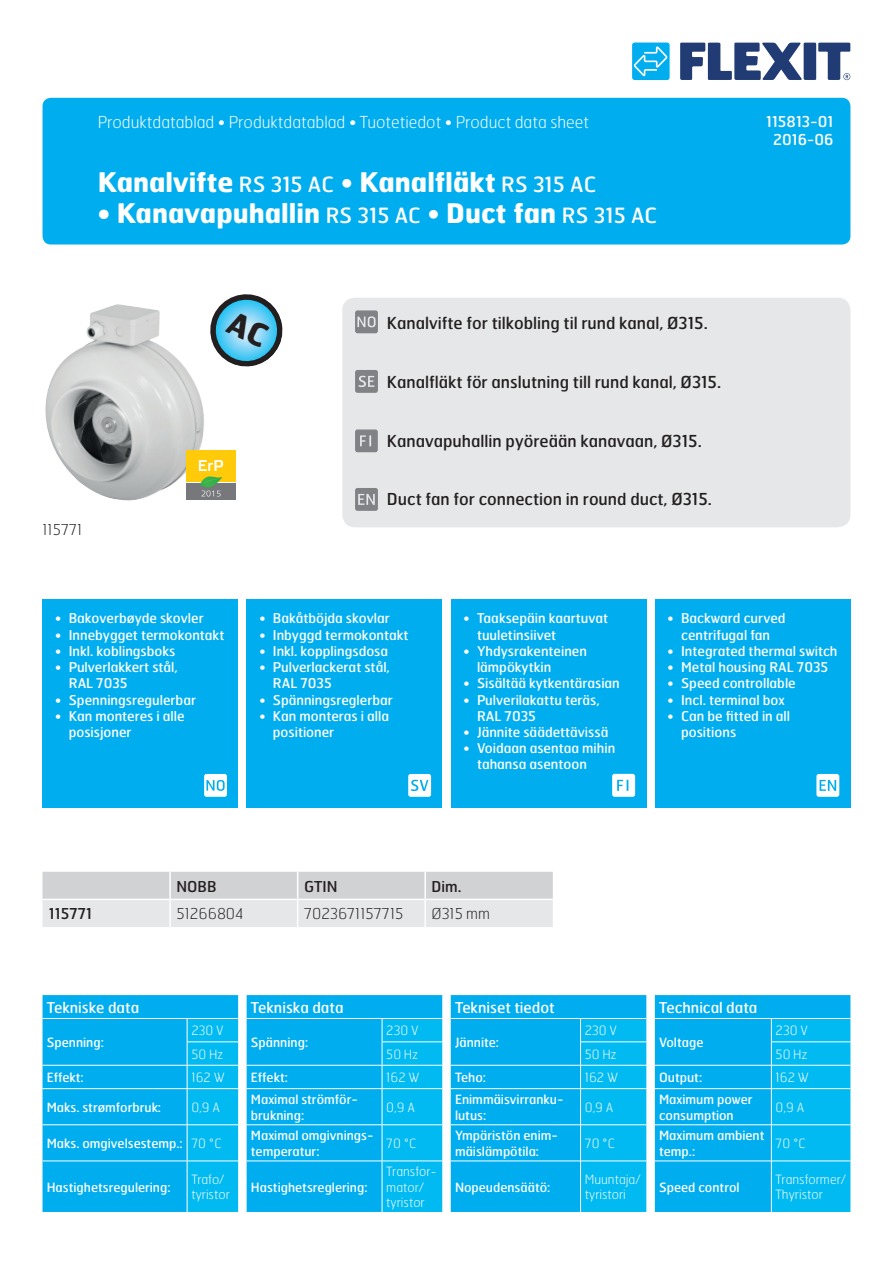
<style>
.page{position:relative;width:893px;height:1263px;background:#fff}
.page>*{position:absolute;margin:0;border:0;box-sizing:border-box;transform-origin:0 0}
.Produkt{font:700 27px "Hermes";color:#fff}
.Bullet_list_hvit{font:16.5px "Hermes";color:#231f20}
.Navn_på_plattform_pr{font:100 16.5px "Hermes";color:#fff}
.Tabelltekst-hvit{font:15px "Hermes";color:#fff}
.Tabelltekst{font:100 15px "Hermes";color:#231f20}
.Art_nr__veiledning{font:15px "Hermes";color:#fff}
.Tabelloverskrift{font:15px "Hermes";color:#231f20}
.Tabelltekst-2{font:15px "Hermes";color:#231f20}
.br_dtekst{font:100 15px "Hermes";color:#231f20}
.t1{font:13.5px/16.2px "Hermes";color:#fff}
.Tabelltekst-hvit-2{font:12.75px/15.3px "Hermes";color:#fff}
.Tabelltekst-hvit-3{font:100 12.75px/15.3px "Hermes";color:#fff}
.s1{font-weight:400;font-size:21px}
.s2{font-weight:400}
</style>
<div class="page">
<div style="left:43px;top:98px;width:807px;height:146px;background:#00aeef;border-radius:9px"></div>
<svg style="left:680px;top:43px;width:170px;height:37px"></svg>
<div style="left:632px;top:43px;width:38px;height:37px;background:#00aeef;border-radius:3px"></div>
<svg style="left:634px;top:46px;width:34px;height:30px"></svg>
<svg style="left:43px;top:872px;width:510px;height:55px;background:#dcdddf"></svg>
<hr style="left:424px;top:900px;width:2px;height:27px;background:#fff">
<svg style="left:43px;top:995px;width:195px;height:217px;background:#08b3ef"></svg>
<hr style="left:43px;top:1065px;width:144px;height:1px;background:#fff">
<svg style="left:247px;top:995px;width:195px;height:217px;background:#08b3f0"></svg>
<hr style="left:247px;top:1065px;width:135px;height:1px;background:#fff">
<svg style="left:451px;top:995px;width:195px;height:217px;background:#06b3ef"></svg>
<hr style="left:451px;top:1065px;width:130px;height:1px;background:#fff">
<svg style="left:655px;top:995px;width:195px;height:217px;background:#0ab5f0"></svg>
<hr style="left:655px;top:1065px;width:116px;height:1px;background:#fff">
<div style="left:342px;top:298px;width:508px;height:229px;background:#e6e7e9;border-radius:13px"></div>
<svg style="left:355px;top:429px;width:23px;height:23px"></svg>
<svg style="left:355px;top:370px;width:23px;height:23px"></svg>
<svg style="left:355px;top:310px;width:23px;height:23px"></svg>
<svg style="left:355px;top:488px;width:23px;height:23px"></svg>
<img style="left:45px;top:304px;width:159px;height:197px">
<div style="left:186px;top:450px;width:50px;height:32px;background:#feca0a"></div>
<div style="left:186px;top:483px;width:50px;height:17px;background:#76787b"></div>
<svg style="left:199px;top:460px;width:24px;height:36px"></svg>
<div style="left:247px;top:600px;width:195px;height:208px;background:#00aeef"></div>
<div style="left:43px;top:600px;width:195px;height:208px;background:#00aeef"></div>
<div style="left:451px;top:600px;width:195px;height:208px;background:#00aeef"></div>
<div style="left:655px;top:600px;width:195px;height:208px;background:#00aeef"></div>
<svg style="left:210px;top:294px;width:73px;height:73px"></svg>
<p class="Navn_på_plattform_pr" style="left:98px;top:112px;width:493px">Produktdatablad • Produktdatablad • Tuotetiedot • Product data sheet</p>
<p class="Art_nr__veiledning" style="left:766px;top:112px;width:69px">115813-01</p>
<p class="Art_nr__veiledning" style="left:773px;top:130px;width:62px">2016-06</p>
<p class="Produkt" style="left:98px;top:165px;width:500px">Kanalvifte <span class="s1">RS 315 AC</span> <span class="s2">•</span> Kanalfläkt <span class="s1">RS 315 AC</span></p>
<p class="Produkt" style="left:98px;top:196px;width:561px">• Kanavapuhallin <span class="s1">RS 315 AC</span> <span class="s2">•</span> Duct fan <span class="s1">RS 315 AC</span></p>
<p class="Bullet_list_hvit" style="left:387px;top:312px;width:322px">Kanalvifte for tilkobling til rund kanal, Ø315.</p>
<p class="Bullet_list_hvit" style="left:387px;top:371px;width:336px">Kanalfläkt för anslutning till rund kanal, Ø315.</p>
<p class="Bullet_list_hvit" style="left:387px;top:430px;width:316px">Kanavapuhallin pyöreään kanavaan, Ø315.</p>
<p class="br_dtekst" style="left:43px;top:520px;width:41px">115771</p>
<p class="t1" style="left:55px;top:610px;width:150px">• Bakoverbøyde skovler</p>
<p class="t1" style="left:55px;top:626px;width:171px">• Innebygget termokontakt</p>
<p class="t1" style="left:55px;top:642px;width:122px">• Inkl. koblingsboks</p>
<p class="t1" style="left:69px;top:659px;width:111px;text-indent:-14px">• Pulverlakkert stål,<br>RAL 7035</p>
<p class="t1" style="left:55px;top:691px;width:142px">• Spenningsregulerbar</p>
<p class="t1" style="left:69px;top:707px;width:117px;text-indent:-14px">• Kan monteres i alle posisjoner</p>
<p class="Bullet_list_hvit" style="left:387px;top:489px;width:326px">Duct fan for connection in round duct, Ø315.</p>
<p class="t1" style="left:259px;top:610px;width:132px">• Bakåtböjda skovlar</p>
<p class="t1" style="left:259px;top:626px;width:151px">• Inbyggd termokontakt</p>
<p class="t1" style="left:259px;top:642px;width:130px">• Inkl. kopplingsdosa</p>
<p class="t1" style="left:273px;top:659px;width:119px;text-indent:-14px">• Pulverlackerat stål,<br>RAL 7035</p>
<p class="t1" style="left:259px;top:691px;width:135px">• Spänningsreglerbar</p>
<p class="t1" style="left:273px;top:707px;width:118px;text-indent:-14px">• Kan monteras i alla positioner</p>
<p class="t1" style="left:477px;top:610px;width:133px;text-indent:-14px">• Taaksepäin kaartuvat tuuletinsiivet</p>
<p class="t1" style="left:477px;top:642px;width:112px;text-indent:-14px">• Yhdysrakenteinen lämpökytkin</p>
<p class="t1" style="left:463px;top:675px;width:158px">• Sisältää kytkentärasian</p>
<p class="t1" style="left:477px;top:691px;width:124px;text-indent:-14px">• Pulverilakattu teräs,<br>RAL 7035</p>
<p class="t1" style="left:463px;top:723px;width:146px">• Jännite säädettävissä</p>
<p class="t1" style="left:477px;top:740px;width:140px;text-indent:-14px">• Voidaan asentaa mihin tahansa asentoon</p>
<p class="t1" style="left:668px;top:610px;width:119px;text-align:center">• Backward curved centrifugal fan</p>
<p class="t1" style="left:668px;top:642px;width:171px">• Integrated thermal switch</p>
<p class="t1" style="left:668px;top:659px;width:162px">• Metal housing RAL 7035</p>
<p class="t1" style="left:668px;top:675px;width:130px">• Speed controllable</p>
<p class="t1" style="left:668px;top:691px;width:119px">• Incl. terminal box</p>
<p class="t1" style="left:681px;top:707px;width:111px;text-indent:-14px">• Can be fitted in all positions</p>
<p class="Tabelloverskrift" style="left:176px;top:877px;width:42px">NOBB</p>
<p class="Tabelloverskrift" style="left:304px;top:877px;width:35px">GTIN</p>
<p class="Tabelloverskrift" style="left:432px;top:877px;width:31px">Dim.</p>
<p class="Tabelltekst-2" style="left:49px;top:904px;width:45px">115771</p>
<p class="Tabelltekst" style="left:176px;top:904px;width:69px">51266804</p>
<p class="Tabelltekst" style="left:304px;top:904px;width:101px">7023671157715</p>
<p class="Tabelltekst" style="left:432px;top:904px;width:60px">Ø315 mm</p>
<p class="Tabelltekst-hvit" style="left:47px;top:998px;width:94px">Tekniske data</p>
<p class="Tabelltekst-hvit-2" style="left:47px;top:1034px;width:59px">Spenning:</p>
<p class="Tabelltekst-hvit-3" style="left:191px;top:1023px;width:34px">230 V</p>
<p class="Tabelltekst-hvit-3" style="left:191px;top:1046px;width:33px">50 Hz</p>
<p class="Tabelltekst-hvit-2" style="left:47px;top:1069px;width:39px">Effekt:</p>
<p class="Tabelltekst-hvit-3" style="left:191px;top:1069px;width:35px">162 W</p>
<p class="Tabelltekst-hvit-2" style="left:47px;top:1099px;width:116px">Maks. strømforbruk:</p>
<p class="Tabelltekst-hvit-3" style="left:191px;top:1099px;width:30px">0,9 A</p>
<p class="Tabelltekst-hvit-2" style="left:47px;top:1135px;width:137px">Maks. omgivelsestemp.:</p>
<p class="Tabelltekst-hvit-3" style="left:191px;top:1135px;width:32px">70 °C</p>
<p class="Tabelltekst-hvit-2" style="left:47px;top:1179px;width:125px">Hastighetsregulering:</p>
<p class="Tabelltekst-hvit-3" style="left:191px;top:1171px;width:35px">Trafo/</p>
<p class="Tabelltekst-hvit-3" style="left:191px;top:1187px;width:40px">tyristor</p>
<p class="Tabelltekst-hvit" style="left:251px;top:998px;width:94px">Tekniska data</p>
<p class="Tabelltekst-hvit-2" style="left:251px;top:1034px;width:59px">Spänning:</p>
<p class="Tabelltekst-hvit-3" style="left:386px;top:1023px;width:34px">230 V</p>
<p class="Tabelltekst-hvit-3" style="left:386px;top:1046px;width:33px">50 Hz</p>
<p class="Tabelltekst-hvit-2" style="left:251px;top:1069px;width:39px">Effekt:</p>
<p class="Tabelltekst-hvit-3" style="left:386px;top:1069px;width:35px">162 W</p>
<p class="Tabelltekst-hvit-2" style="left:251px;top:1091px;width:109px">Maximal strömför&shy;brukning:</p>
<p class="Tabelltekst-hvit-3" style="left:386px;top:1099px;width:30px">0,9 A</p>
<p class="Tabelltekst-hvit-2" style="left:251px;top:1128px;width:124px">Maximal omgivnings&shy;temperatur:</p>
<p class="Tabelltekst-hvit-3" style="left:386px;top:1135px;width:32px">70 °C</p>
<p class="Tabelltekst-hvit-2" style="left:251px;top:1179px;width:118px">Hastighetsreglering:</p>
<p class="Tabelltekst-hvit-3" style="left:386px;top:1164px;width:52px">Transfor&shy;mator/ tyristor</p>
<p class="Tabelltekst-hvit" style="left:455px;top:998px;width:101px">Tekniset tiedot</p>
<p class="Tabelltekst-hvit-2" style="left:455px;top:1034px;width:46px">Jännite:</p>
<p class="Tabelltekst-hvit-3" style="left:585px;top:1023px;width:34px">230 V</p>
<p class="Tabelltekst-hvit-3" style="left:585px;top:1046px;width:33px">50 Hz</p>
<p class="Tabelltekst-hvit-2" style="left:455px;top:1069px;width:33px">Teho:</p>
<p class="Tabelltekst-hvit-3" style="left:585px;top:1069px;width:35px">162 W</p>
<p class="Tabelltekst-hvit-2" style="left:455px;top:1091px;width:110px">Enimmäisvirranku&shy;lutus:</p>
<p class="Tabelltekst-hvit-3" style="left:585px;top:1099px;width:30px">0,9 A</p>
<p class="Tabelltekst-hvit-2" style="left:455px;top:1128px;width:105px">Ympäristön enim&shy;mäislämpötila:</p>
<p class="Tabelltekst-hvit-3" style="left:585px;top:1135px;width:32px">70 °C</p>
<p class="Tabelltekst-hvit-2" style="left:455px;top:1179px;width:97px">Nopeudensäätö:</p>
<p class="Tabelltekst-hvit-3" style="left:585px;top:1171px;width:57px">Muuntaja/ tyristori</p>
<p class="Tabelltekst-hvit" style="left:659px;top:998px;width:100px">Technical data</p>
<p class="Tabelltekst-hvit-2" style="left:659px;top:1034px;width:46px">Voltage</p>
<p class="Tabelltekst-hvit-3" style="left:776px;top:1023px;width:34px">230 V</p>
<p class="Tabelltekst-hvit-3" style="left:776px;top:1046px;width:33px">50 Hz</p>
<p class="Tabelltekst-hvit-2" style="left:659px;top:1069px;width:45px">Output:</p>
<p class="Tabelltekst-hvit-3" style="left:776px;top:1069px;width:35px">162 W</p>
<p class="Tabelltekst-hvit-2" style="left:659px;top:1091px;width:95px">Maximum power consumption</p>
<p class="Tabelltekst-hvit-3" style="left:776px;top:1099px;width:30px">0,9 A</p>
<p class="Tabelltekst-hvit-2" style="left:659px;top:1128px;width:107px">Maximum ambient temp.:</p>
<p class="Tabelltekst-hvit-3" style="left:776px;top:1135px;width:32px">70 °C</p>
<p class="Tabelltekst-hvit-2" style="left:659px;top:1179px;width:82px">Speed control</p>
<p class="Tabelltekst-hvit-3" style="left:776px;top:1171px;width:72px">Transformer/</p>
<p class="Tabelltekst-hvit-3" style="left:776px;top:1187px;width:49px">Thyristor</p>
</div>
